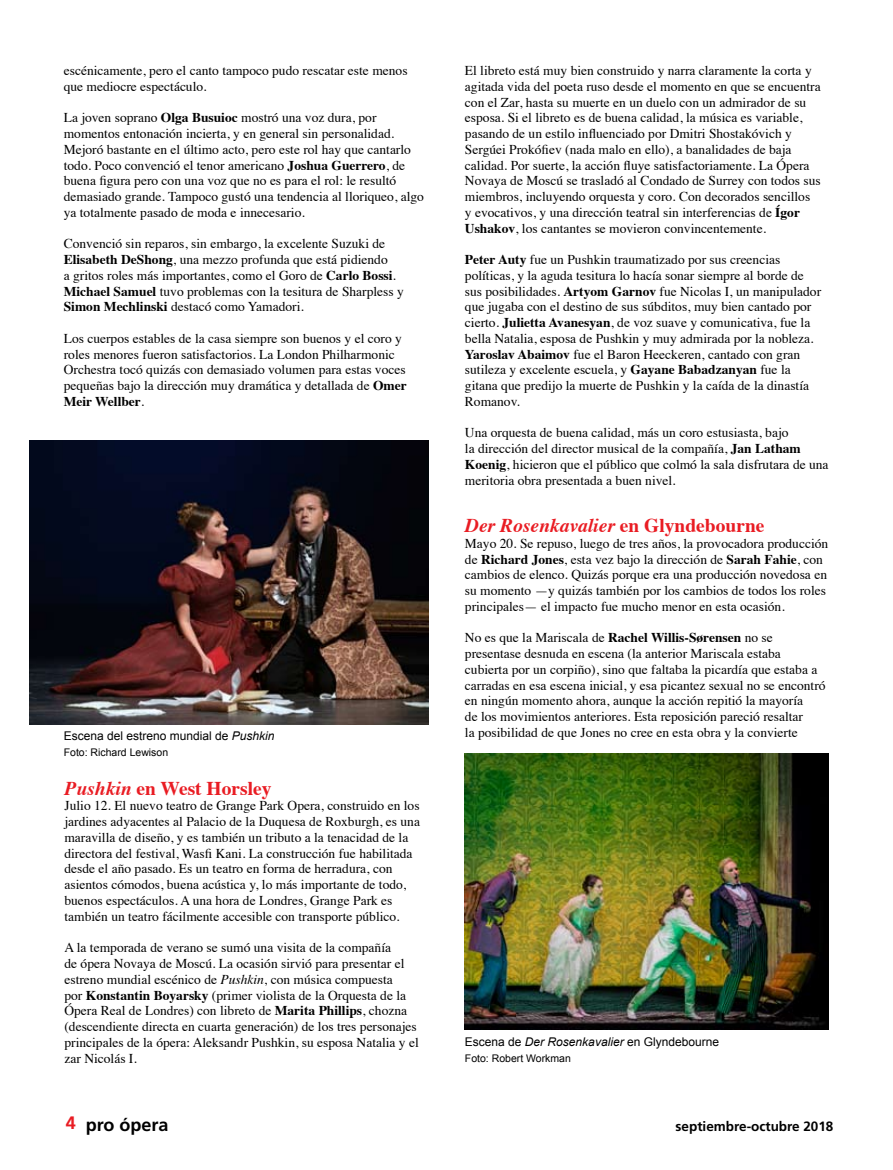
<style>
.page{position:relative;width:893px;height:1170px;background:#fff}
.page>*{position:absolute;margin:0;border:0;box-sizing:border-box;transform-origin:0 0}
.t1{font:italic 700 19.5px "Times";color:#e91c23}
.t2{font:700 19.5px "Times";color:#e91c23}
.t3{font:700 18px "Frutiger";color:#000}
.t4{font:13.5px/15.8px "Times";color:#000}
.t5{font:700 13.5px "Frutiger";color:#000}
.t6{font:12px "Arial";color:#000}
.t7{font:10.5px "Arial";color:#000}
.s1{font-weight:700}
.s2{font-style:normal}
.s3{font-style:italic}
</style>
<div class="page">
<img style="left:30px;top:441px;width:399px;height:283px">
<img style="left:465px;top:753px;width:363px;height:275px">
<p class="t4" style="left:64px;top:61px;width:345px">escénicamente, pero el canto tampoco pudo rescatar este menos que mediocre espectáculo.</p>
<p class="t4" style="left:64px;top:109px;width:362px">La joven soprano <span class="s1">Olga Busuioc</span> mostró una voz dura, por momentos entonación incierta, y en general sin personalidad.<br>Mejoró bastante en el último acto, pero este rol hay que cantarlo todo. Poco convenció el tenor americano <span class="s1">Joshua Guerrero</span>, de buena figura pero con una voz que no es para el rol: le resultó demasiado grande. Tampoco gustó una tendencia al lloriqueo, algo ya totalmente pasado de moda e innecesario.</p>
<p class="t4" style="left:64px;top:235px;width:342px">Convenció sin reparos, sin embargo, la excelente Suzuki de <span class="s1">Elisabeth DeShong</span>, una mezzo profunda que está pidiendo<br>a gritos roles más importantes, como el Goro de <span class="s1">Carlo Bossi</span>.<br><span class="s1">Michael Samuel</span> tuvo problemas con la tesitura de Sharpless y <span class="s1">Simon Mechlinski</span> destacó como Yamadori.</p>
<p class="t4" style="left:64px;top:329px;width:344px">Los cuerpos estables de la casa siempre son buenos y el coro y roles menores fueron satisfactorios. La London Philharmonic Orchestra tocó quizás con demasiado volumen para estas voces pequeñas bajo la dirección muy dramática y detallada de <span class="s1">Omer Meir Wellber</span>.</p>
<p class="t4" style="left:465px;top:61px;width:357px">El libreto está muy bien construido y narra claramente la corta y agitada vida del poeta ruso desde el momento en que se encuentra con el Zar, hasta su muerte en un duelo con un admirador de su esposa. Si el libreto es de buena calidad, la música es variable, pasando de un estilo influenciado por Dmitri Shostakóvich y Sergúei Prokófiev (nada malo en ello), a banalidades de baja calidad. Por suerte, la acción fluye satisfactoriamente. La Ópera Novaya de Moscú se trasladó al Condado de Surrey con todos sus miembros, incluyendo orquesta y coro. Con decorados sencillos<br>y evocativos, y una dirección teatral sin interferencias de <span class="s1">Ígor Ushakov</span>, los cantantes se movieron convincentemente.</p>
<p class="t4" style="left:465px;top:250px;width:358px"><span class="s1">Peter Auty</span> fue un Pushkin traumatizado por sus creencias políticas, y la aguda tesitura lo hacía sonar siempre al borde de sus posibilidades. <span class="s1">Artyom Garnov</span> fue Nicolas I, un manipulador que jugaba con el destino de sus súbditos, muy bien cantado por cierto. <span class="s1">Julietta Avanesyan</span>, de voz suave y comunicativa, fue la bella Natalia, esposa de Pushkin y muy admirada por la nobleza.<br><span class="s1">Yaroslav Abaimov</span> fue el Baron Heeckeren, cantado con gran sutileza y excelente escuela, y <span class="s1">Gayane Babadzanyan</span> fue la gitana que predijo la muerte de Pushkin y la caída de la dinastía Romanov.</p>
<p class="t4" style="left:465px;top:424px;width:365px">Una orquesta de buena calidad, más un coro estusiasta, bajo<br>la dirección del director musical de la compañía, <span class="s1">Jan Latham Koenig</span>, hicieron que el público que colmó la sala disfrutara de una meritoria obra presentada a buen nivel.</p>
<h1 class="t1" style="left:465px;top:507px;width:301px">Der Rosenkavalier <span class="s2">en Glyndebourne</span></h1>
<p class="t4" style="left:465px;top:534px;width:365px">Mayo 20. Se repuso, luego de tres años, la provocadora producción de <span class="s1">Richard Jones</span>, esta vez bajo la dirección de <span class="s1">Sarah Fahie</span>, con cambios de elenco. Quizás porque era una producción novedosa en su momento —y quizás también por los cambios de todos los roles principales— el impacto fue mucho menor en esta ocasión.</p>
<p class="t4" style="left:465px;top:628px;width:362px">No es que la Mariscala de <span class="s1">Rachel Willis-Sørensen</span> no se presentase desnuda en escena (la anterior Mariscala estaba cubierta por un corpiño), sino que faltaba la picardía que estaba a carradas en esa escena inicial, y esa picantez sexual no se encontró en ningún momento ahora, aunque la acción repitió la mayoría<br>de los movimientos anteriores. Esta reposición pareció resaltar</p>
<p class="t6" style="left:64px;top:728px;width:212px">Escena del estreno mundial de <span class="s3">Pushkin</span></p>
<p class="t4" style="left:465px;top:723px;width:334px">la posibilidad de que Jones no cree en esta obra y la convierte</p>
<p class="t7" style="left:64px;top:745px;width:106px">Foto: Richard Lewison</p>
<h1 class="t2" style="left:64px;top:769px;width:209px"><span class="s3">Pushkin</span> en West Horsley</h1>
<p class="t4" style="left:64px;top:796px;width:357px">Julio 12. El nuevo teatro de Grange Park Opera, construido en los jardines adyacentes al Palacio de la Duquesa de Roxburgh, es una maravilla de diseño, y es también un tributo a la tenacidad de la directora del festival, Wasfi Kani. La construcción fue habilitada desde el año pasado. Es un teatro en forma de herradura, con asientos cómodos, buena acústica y, lo más importante de todo, buenos espectáculos. A una hora de Londres, Grange Park es también un teatro fácilmente accesible con transporte público.</p>
<p class="t4" style="left:64px;top:938px;width:356px">A la temporada de verano se sumó una visita de la compañía<br>de ópera Novaya de Moscú. La ocasión sirvió para presentar el estreno mundial escénico de <span class="s3">Pushkin</span>, con música compuesta<br>por <span class="s1">Konstantin Boyarsky</span> (primer violista de la Orquesta de la Ópera Real de Londres) con libreto de <span class="s1">Marita Phillips</span>, chozna (descendiente directa en cuarta generación) de los tres personajes principales de la ópera: Aleksandr Pushkin, su esposa Natalia y el zar Nicolás I.</p>
<p class="t6" style="left:465px;top:1034px;width:256px">Escena de <span class="s3">Der Rosenkavalier</span> en Glyndebourne</p>
<p class="t7" style="left:465px;top:1051px;width:108px">Foto: Robert Workman</p>
<h2 class="t3" style="left:86px;top:1114px;width:84px">pro ópera</h2>
<p class="t5" style="left:676px;top:1118px;width:159px">septiembre-octubre 201 8</p>
</div>
